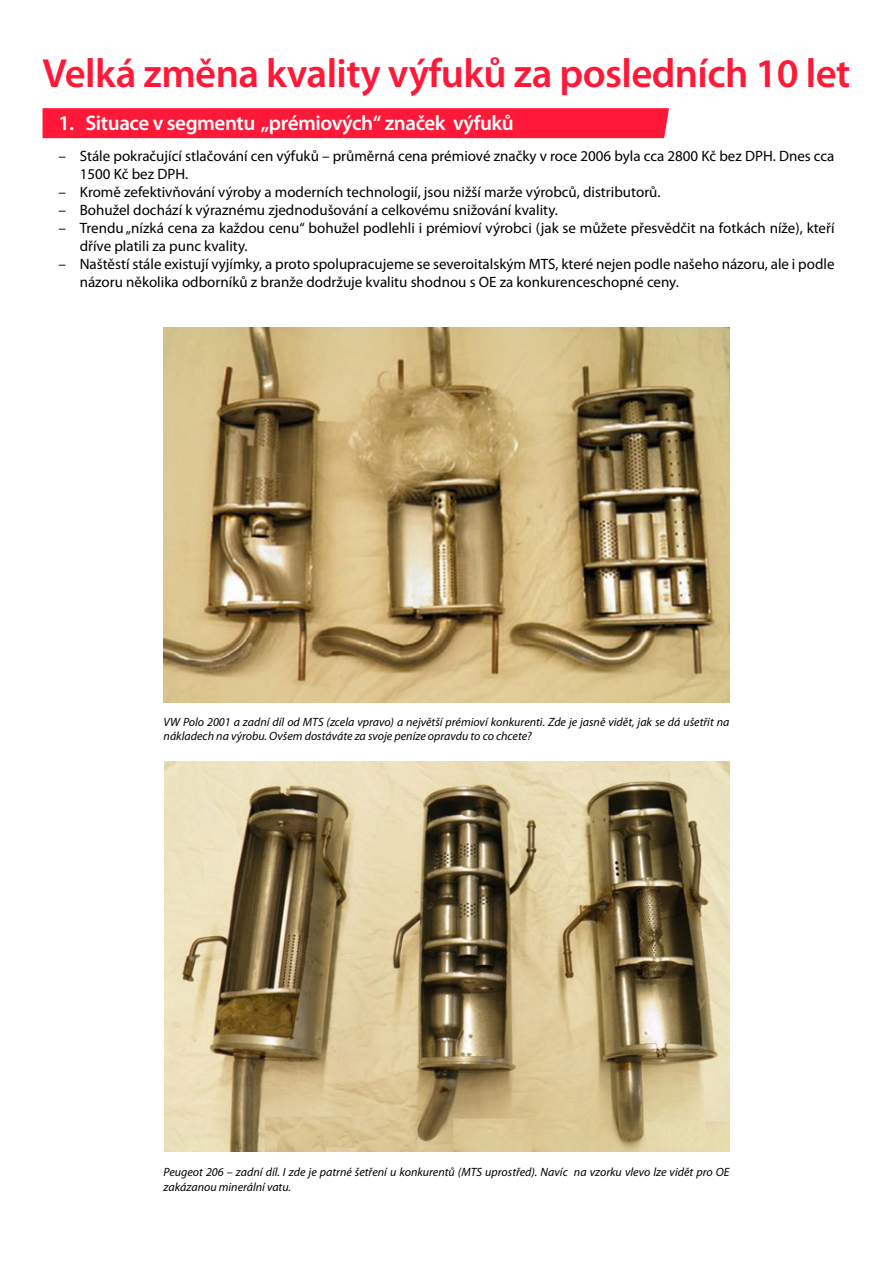
<style>
.page{position:relative;width:893px;height:1263px;background:#fff}
.page>*{position:absolute;margin:0;border:0;box-sizing:border-box;transform-origin:0 0}
.t1{font:600 40.8px "Myriad Pro";letter-spacing:-.015em;color:#ff1837}
.t2{font:600 21px "Myriad Pro";letter-spacing:-.02em;color:#fff}
.t3{font:15px/18px "Myriad Pro";color:#000}
.t4{font:italic 12px/14.4px "Myriad Pro";color:#000}
</style>
<div class="page">
<div style="left:43px;top:108px;width:626px;height:30px;background:#ff1837"></div>
<img style="left:164px;top:327px;width:565px;height:376px">
<img style="left:164px;top:761px;width:565px;height:390px">
<h1 class="t1" style="left:43px;top:47px;width:809px">Velká změna kvality výfuků za posledních 10 let</h1>
<h2 class="t2" style="left:58px;top:110px;width:457px">1. Situace v segmentu „prémiových“ značek výfuků</h2>
<p class="t3" style="left:80px;top:147px;width:756px;text-indent:-21px">– Stále pokračující stlačování cen výfuků – průměrná cena prémiové značky v roce 2006 byla cca 2800 Kč bez DPH. Dnes cca<br>1500 Kč bez DPH.</p>
<p class="t3" style="left:58px;top:183px;width:603px">– Kromě zefektivňování výroby a moderních technologií, jsou nižší marže výrobců, distributorů.</p>
<p class="t3" style="left:58px;top:201px;width:501px">– Bohužel dochází k výraznému zjednodušování a celkovému snižování kvality.</p>
<p class="t3" style="left:80px;top:219px;width:756px;text-indent:-21px">– Trendu „nízká cena za každou cenu“ bohužel podlehli i prémioví výrobci (jak se můžete přesvědčit na fotkách níže), kteří dříve platili za punc kvality.</p>
<p class="t3" style="left:80px;top:255px;width:756px;text-indent:-21px">– Naštěstí stále existují vyjímky, a proto spolupracujeme se severoitalským MTS, které nejen podle našeho názoru, ale i podle názoru několika odborníků z branže dodržuje kvalitu shodnou s OE za konkurenceschopné ceny.</p>
<p class="t4" style="left:164px;top:714px;width:567px">VW Polo 2001 a zadní díl od MTS (zcela vpravo) a největší prémioví konkurenti. Zde je jasně vidět, jak se dá ušetřit na nákladech na výrobu. Ovšem dostáváte za svoje peníze opravdu to co chcete?</p>
<p class="t4" style="left:164px;top:1165px;width:567px">Peugeot 206 – zadní díl. I zde je patrné šetření u konkurentů (MTS uprostřed). Navíc na vzorku vlevo lze vidět pro OE zakázanou minerální vatu.</p>
</div>
